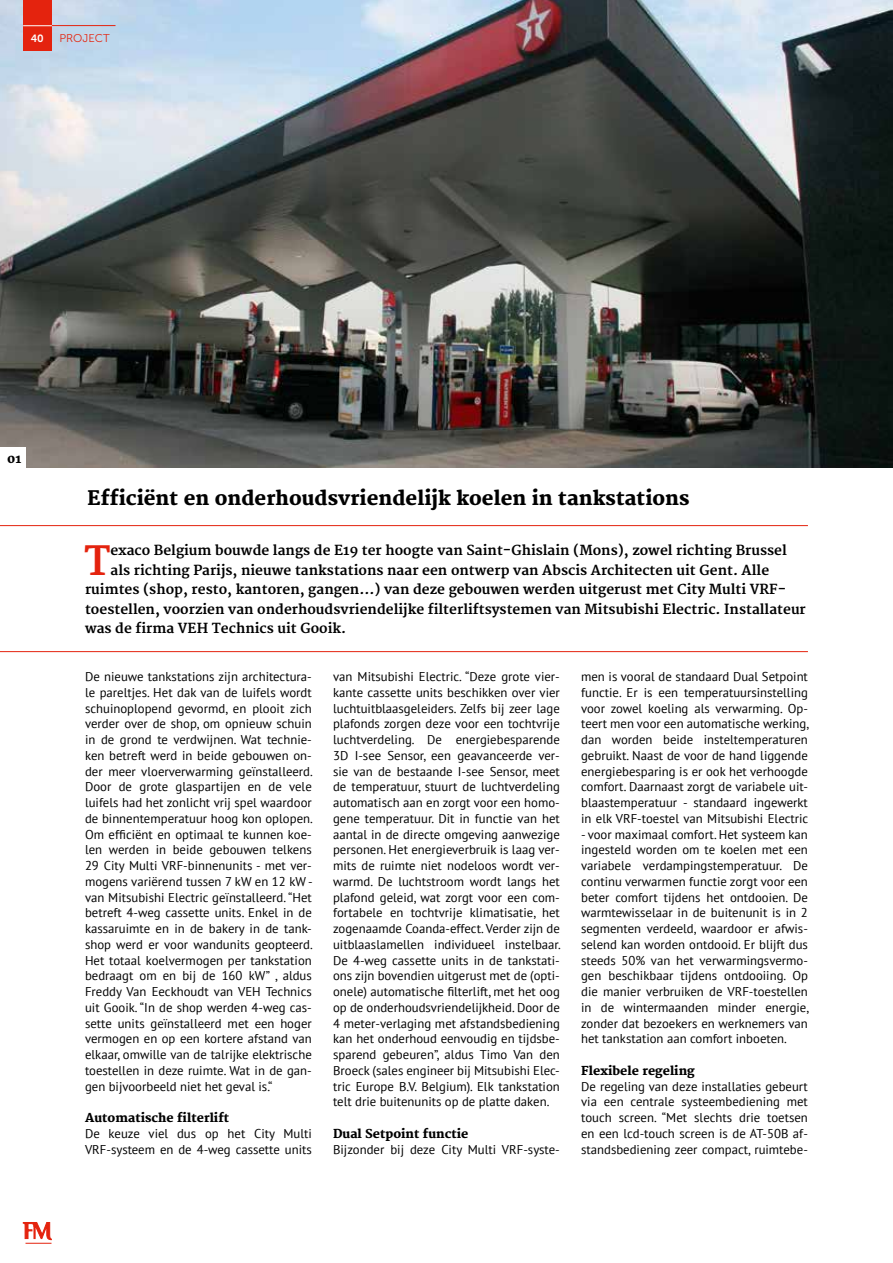
<style>
.page{position:relative;width:893px;height:1263px;background:#fff}
.page>*{position:absolute;margin:0;border:0;box-sizing:border-box;transform-origin:0 0}
.t1{font:700 39.15px "Merriweather";color:#e4230e}
.t2{font:800 19.5px "Merriweather";color:#000}
.t3{font:700 13.5px "Merriweather";color:#000}
.t4{font:12.75px/15.8px "PT Sans";color:#000;text-align:justify}
.t5{font:800 12px "Merriweather";color:#000}
.t6{font:11.25px "Museo Sans 300";color:#e4230e}
.t7{font:10.5px "Museo Sans 700";color:#fff}
</style>
<div class="page">
<hr style="left:0;top:525px;width:808px;height:1px;background:#e4230e">
<hr style="left:0;top:651px;width:808px;height:1px;background:#e4230e">
<img style="left:0;top:0;width:893px;height:468px">
<svg style="left:23px;top:1222px;width:29px;height:22px"></svg>
<div style="left:23px;top:0;width:29px;height:51px;background:#e4230e"></div>
<svg style="left:23px;top:25px;width:29px;height:1px"></svg>
<hr style="left:52px;top:25px;width:64px;height:1px;background:#e4230e">
<div style="left:0;top:447px;width:26px;height:21px;background:#fff"></div>
<p class="t7" style="left:31px;top:33px;width:15px">40</p>
<p class="t6" style="left:60px;top:32px;width:52px">PROJECT</p>
<p class="t5" style="left:7px;top:452px;width:16px">01</p>
<h2 class="t2" style="left:87px;top:486px;width:604px">Efficiënt en onderhoudsvriendelijk koelen in tankstations</h2>
<h1 class="t1" style="left:84px;top:538px;width:28px">T</h1>
<p class="t3" style="left:111px;top:542px;width:678px">exaco Belgium bouwde langs de E19 ter hoogte van Saint-Ghislain (Mons), zowel richting Brussel</p>
<p class="t3" style="left:111px;top:562px;width:660px">als richting Parijs, nieuwe tankstations naar een ontwerp van Abscis Architecten uit Gent. Alle</p>
<p class="t3" style="left:85px;top:581px;width:703px">ruimtes (shop, resto, kantoren, gangen…) van deze gebouwen werden uitgerust met City Multi VRF-</p>
<p class="t3" style="left:85px;top:601px;width:722px">toestellen, voorzien van onderhoudsvriendelijke filterliftsystemen van Mitsubishi Electric. Installateur</p>
<p class="t3" style="left:85px;top:620px;width:263px">was de firma VEH Technics uit Gooik.</p>
<p class="t4" style="left:85px;top:668px;width:229px">De nieuwe tankstations zijn architectura&shy;le pareltjes. Het dak van de luifels wordt schuinoplopend gevormd, en plooit zich verder over de shop, om opnieuw schuin in de grond te verdwijnen. Wat technie&shy;ken betreft werd in beide gebouwen on&shy;der meer vloerverwarming geïnstalleerd.<br>Door de grote glaspartijen en de vele luifels had het zonlicht vrij spel waardoor de binnentemperatuur hoog kon oplopen.<br>Om efficiënt en optimaal te kunnen koe&shy;len werden in beide gebouwen telkens 29 City Multi VRF-binnenunits - met ver&shy;mogens variërend tussen 7 kW en 12 kW - van Mitsubishi Electric geïnstalleerd. “Het betreft 4-weg cassette units. Enkel in de kassaruimte en in de bakery in de tank&shy;shop werd er voor wandunits geopteerd.<br>Het totaal koelvermogen per tankstation bedraagt om en bij de 160 kW” , aldus Freddy Van Eeckhoudt van VEH Technics uit Gooik. “In de shop werden 4-weg cas&shy;sette units geïnstalleerd met een hoger vermogen en op een kortere afstand van elkaar, omwille van de talrijke elektrische toestellen in deze ruimte. Wat in de gan&shy;gen bijvoorbeeld niet het geval is.“</p>
<p class="t5" style="left:85px;top:1111px;width:146px">Automatische filterlift</p>
<p class="t4" style="left:85px;top:1125px;width:228px">De keuze viel dus op het City Multi<br>VRF-systeem en de 4-weg cassette units</p>
<p class="t4" style="left:333px;top:668px;width:229px">van Mitsubishi Electric. “Deze grote vier&shy;kante cassette units beschikken over vier luchtuitblaasgeleiders. Zelfs bij zeer lage plafonds zorgen deze voor een tochtvrije luchtverdeling. De energiebesparende 3D I-see Sensor, een geavanceerde ver&shy;sie van de bestaande I-see Sensor, meet de temperatuur, stuurt de luchtverdeling automatisch aan en zorgt voor een homo&shy;gene temperatuur. Dit in functie van het aantal in de directe omgeving aanwezige personen. Het energieverbruik is laag ver&shy;mits de ruimte niet nodeloos wordt ver&shy;warmd. De luchtstroom wordt langs het plafond geleid, wat zorgt voor een com&shy;fortabele en tochtvrije klimatisatie, het zogenaamde Coanda-effect. Verder zijn de uitblaaslamellen individueel instelbaar.<br>De 4-weg cassette units in de tankstati&shy;ons zijn bovendien uitgerust met de (opti&shy;onele) automatische filterlift, met het oog op de onderhoudsvriendelijkheid. Door de 4 meter-verlaging met afstandsbediening kan het onderhoud eenvoudig en tijdsbe&shy;sparend gebeuren”, aldus Timo Van den Broeck (sales engineer bij Mitsubishi Elec&shy;tric Europe B.V. Belgium). Elk tankstation telt drie buitenunits op de platte daken.</p>
<p class="t5" style="left:333px;top:1127px;width:137px">Dual Setpoint functie</p>
<p class="t4" style="left:333px;top:1141px;width:228px">Bijzonder bij deze City Multi VRF-syste-</p>
<p class="t4" style="left:581px;top:668px;width:229px">men is vooral de standaard Dual Setpoint functie. Er is een temperatuursinstelling voor zowel koeling als verwarming. Op&shy;teert men voor een automatische werking, dan worden beide insteltemperaturen gebruikt. Naast de voor de hand liggende energiebesparing is er ook het verhoogde comfort. Daarnaast zorgt de variabele uit&shy;blaastemperatuur - standaard ingewerkt in elk VRF-toestel van Mitsubishi Electric</p>
<p class="t4" style="left:581px;top:826px;width:229px">- voor maximaal comfort. Het systeem kan ingesteld worden om te koelen met een variabele verdampingstemperatuur. De continu verwarmen functie zorgt voor een beter comfort tijdens het ontdooien. De warmtewisselaar in de buitenunit is in 2 segmenten verdeeld, waardoor er afwis&shy;selend kan worden ontdooid. Er blijft dus steeds 50% van het verwarmingsvermo&shy;gen beschikbaar tijdens ontdooiing. Op die manier verbruiken de VRF-toestellen in de wintermaanden minder energie, zonder dat bezoekers en werknemers van het tankstation aan comfort inboeten.</p>
<p class="t5" style="left:581px;top:1064px;width:115px">Flexibele regeling</p>
<p class="t4" style="left:581px;top:1078px;width:228px">De regeling van deze installaties gebeurt via een centrale systeembediening met touch screen. “Met slechts drie toetsen en een lcd-touch screen is de AT-50B af&shy;standsbediening zeer compact, ruimtebe-</p>
</div>
